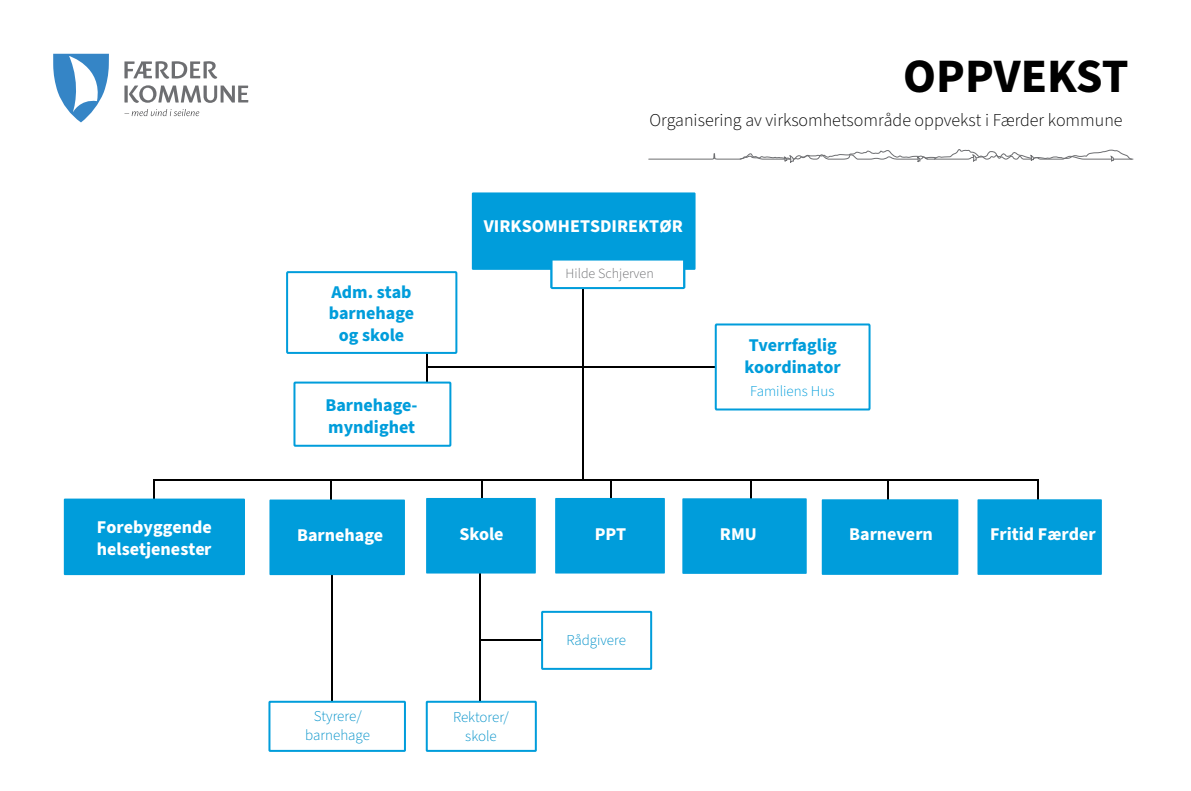
<style>
.page{position:relative;width:1191px;height:791px;background:#fff}
.page>*{position:absolute;margin:0;border:0;box-sizing:border-box;transform-origin:0 0}
.t1{font:700 48px "Source Sans Pro";color:#000}
.t2{font:700 18px/21.6px "Source Sans Pro";color:#fff}
.t3{font:700 18px/21.6px "Source Sans Pro";color:#009ddb}
.t4{font:300 18px "Source Sans Pro";color:#000}
.t5{font:300 15px/19px "Source Sans Pro";color:#0091c9;text-align:center}
.t6{font:300 15px "Source Sans Pro";color:#009ddb}
.t7{font:300 14px "Source Sans Pro";color:#6d6e71}
</style>
<div class="page">
<hr style="left:1037px;top:479px;width:1px;height:51px;background:#000">
<hr style="left:481px;top:639px;width:61px;height:1px;background:#000">
<hr style="left:480px;top:569px;width:1px;height:133px;background:#000">
<hr style="left:481px;top:479px;width:1px;height:52px;background:#000">
<hr style="left:887px;top:479px;width:1px;height:52px;background:#000">
<hr style="left:154px;top:479px;width:1px;height:52px;background:#000">
<hr style="left:427px;top:340px;width:1px;height:52px;background:#000">
<hr style="left:427px;top:366px;width:158px;height:1px;background:#000">
<hr style="left:583px;top:366px;width:144px;height:1px;background:#000">
<hr style="left:583px;top:252px;width:1px;height:227px;background:#000">
<div style="left:472px;top:192px;width:223px;height:78px;background:#009ddb"></div>
<svg style="left:550px;top:260px;width:135px;height:29px"></svg>
<svg style="left:713px;top:323px;width:158px;height:88px"></svg>
<div style="left:64px;top:499px;width:181px;height:76px;background:#009ddb"></div>
<div style="left:426px;top:701px;width:111px;height:51px;border:2px solid #009ddb"></div>
<div style="left:287px;top:272px;width:169px;height:81px;background:#fff"></div>
<div style="left:286px;top:271px;width:171px;height:83px;border:2px solid #009ddb"></div>
<div style="left:293px;top:382px;width:158px;height:65px;border:2px solid #009ddb"></div>
<hr style="left:154px;top:479px;width:884px;height:1px;background:#000">
<hr style="left:331px;top:568px;width:1px;height:134px;background:#000">
<hr style="left:330px;top:479px;width:1px;height:52px;background:#000">
<div style="left:268px;top:701px;width:138px;height:51px;border:2px solid #009ddb"></div>
<div style="left:269px;top:499px;width:136px;height:76px;background:#009ddb"></div>
<div style="left:426px;top:498px;width:110px;height:75px;background:#009ddb"></div>
<div style="left:821px;top:499px;width:137px;height:76px;background:#009ddb"></div>
<hr style="left:610px;top:479px;width:1px;height:52px;background:#000">
<div style="left:555px;top:498px;width:110px;height:75px;background:#009ddb"></div>
<hr style="left:751px;top:479px;width:1px;height:52px;background:#000">
<div style="left:682px;top:498px;width:124px;height:76px;background:#009ddb"></div>
<div style="left:977px;top:499px;width:124px;height:76px;background:#009ddb"></div>
<div style="left:541px;top:611px;width:111px;height:59px;border:2px solid #009ddb"></div>
<svg style="left:53px;top:54px;width:56px;height:68px"></svg>
<svg style="left:124px;top:61px;width:93px;height:18px"></svg>
<svg style="left:124px;top:85px;width:124px;height:18px"></svg>
<svg style="left:124px;top:109px;width:75px;height:7px"></svg>
<svg style="left:648px;top:149px;width:485px;height:14px"></svg>
<p class="t2" style="left:97px;top:517px;width:116px">Forebyggende helsetjenester</p>
<h1 class="t1" style="left:903px;top:43px;width:227px">OPPVEKST</h1>
<p class="t4" style="left:649px;top:108px;width:474px">Organisering av virksomhetsområde oppvekst i Færder kommune</p>
<p class="t3" style="left:329px;top:281px;width:87px;text-align:center">Adm. stab barnehage og skole</p>
<p class="t3" style="left:325px;top:395px;width:94px">Barnehage&shy;myndighet</p>
<p class="t2" style="left:484px;top:216px;width:200px">VIRKSOMHETSDIREKTØR</p>
<p class="t7" style="left:565px;top:264px;width:90px">Hilde Schjerven</p>
<p class="t3" style="left:744px;top:335px;width:98px">Tverrfaglig koordinator</p>
<p class="t6" style="left:750px;top:381px;width:86px">Familiens Hus</p>
<p class="t2" style="left:297px;top:525px;width:88px">Barnehage</p>
<p class="t2" style="left:459px;top:524px;width:46px">Skole</p>
<p class="t2" style="left:594px;top:524px;width:33px">PPT</p>
<p class="t2" style="left:720px;top:524px;width:38px">RMU</p>
<p class="t2" style="left:849px;top:524px;width:85px">Barnevern</p>
<p class="t5" style="left:305px;top:707px;width:66px">Styrere/ barnehage</p>
<p class="t5" style="left:453px;top:708px;width:57px">Rektorer/ skole</p>
<p class="t5" style="left:566px;top:631px;width:61px">Rådgivere</p>
<p class="t2" style="left:990px;top:524px;width:107px">Fritid Færder</p>
</div>
